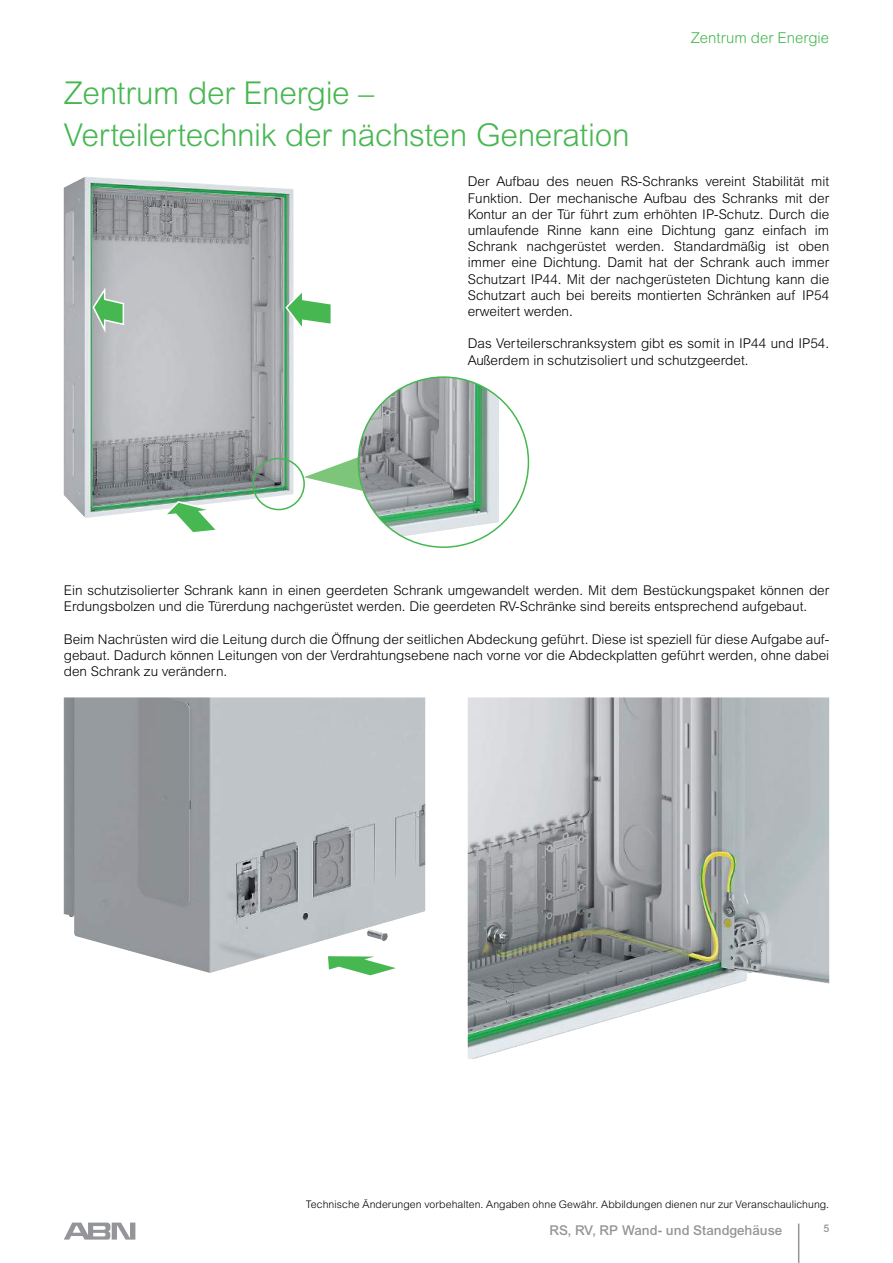
<style>
.page{position:relative;width:893px;height:1263px;background:#fff}
.page>*{position:absolute;margin:0;border:0;box-sizing:border-box;transform-origin:0 0}
.t1{font:300 31.5px/42px "Arial MT Pro";letter-spacing:-.01em;color:#46b751}
.t2{font:300 15px "Arial Rounded MT Pro";color:#46b751}
.t3{font:300 13.5px/16.2px "Arial MT Pro";color:#000;text-align:justify}
.t4{font:500 13.5px "Arial MT Std";color:#939598}
.t5{font:300 10.5px "Arial MT Std";letter-spacing:.005em;color:#000}
.t6{font:500 10.5px "Arial MT Std";color:#939598}
</style>
<div class="page">
<svg style="left:64px;top:1222px;width:71px;height:17px"></svg>
<hr style="left:798px;top:1223px;width:1px;height:40px;background:#939598">
<img style="left:64px;top:176px;width:229px;height:342px">
<div style="left:252px;top:458px;width:53px;height:52px;border:2px solid #46b751;border-radius:50%"></div>
<img style="left:64px;top:697px;width:361px;height:276px">
<img style="left:468px;top:697px;width:361px;height:362px">
<svg style="left:304px;top:456px;width:54px;height:34px"></svg>
<img style="left:358px;top:377px;width:141px;height:159px">
<svg style="left:159px;top:499px;width:63px;height:34px"></svg>
<svg style="left:283px;top:285px;width:48px;height:51px"></svg>
<svg style="left:91px;top:282px;width:35px;height:57px;background:#9cbea3"></svg>
<svg style="left:325px;top:953px;width:82px;height:23px"></svg>
<p class="t2" style="left:691px;top:29px;width:140px">Zentrum der Energie</p>
<h1 class="t1" style="left:64px;top:73px;width:567px">Zentrum der Energie –<br>Verteilertechnik der nächsten Generation</h1>
<p class="t3" style="left:468px;top:174px;width:363px">Der Aufbau des neuen RS-Schranks vereint Stabilität mit Funktion. Der mechanische Aufbau des Schranks mit der Kontur an der Tür führt zum erhöhten IP-Schutz. Durch die umlaufende Rinne kann eine Dichtung ganz einfach im Schrank nachgerüstet werden. Standardmäßig ist oben immer eine Dichtung. Damit hat der Schrank auch immer Schutzart IP44. Mit der nachgerüsteten Dichtung kann die Schutzart auch bei bereits montierten Schränken auf IP54 erweitert werden.</p>
<p class="t3" style="left:468px;top:336px;width:363px">Das Verteilerschranksystem gibt es somit in IP44 und IP54.<br>Außerdem in schutzisoliert und schutzgeerdet.</p>
<p class="t3" style="left:64px;top:583px;width:767px">Ein schutzisolierter Schrank kann in einen geerdeten Schrank umgewandelt werden. Mit dem Bestückungspaket können der<br>Erdungsbolzen und die Türerdung nachgerüstet werden. Die geerdeten RV-Schränke sind bereits entsprechend aufgebaut.</p>
<p class="t3" style="left:64px;top:631px;width:767px">Beim Nachrüsten wird die Leitung durch die Öffnung der seitlichen Abdeckung geführt. Diese ist speziell für diese Aufgabe auf&shy;gebaut. Dadurch können Leitungen von der Verdrahtungsebene nach vorne vor die Abdeckplatten geführt werden, ohne dabei den Schrank zu verändern.</p>
<p class="t5" style="left:306px;top:1199px;width:525px">Technische Änderungen vorbehalten. Angaben ohne Gewähr. Abbildungen dienen nur zur Veranschaulichung.</p>
<p class="t4" style="left:549px;top:1222px;width:235px">RS, RV, RP Wand- und Standgehäuse</p>
<p class="t6" style="left:823px;top:1222px;width:7px">5</p>
</div>
